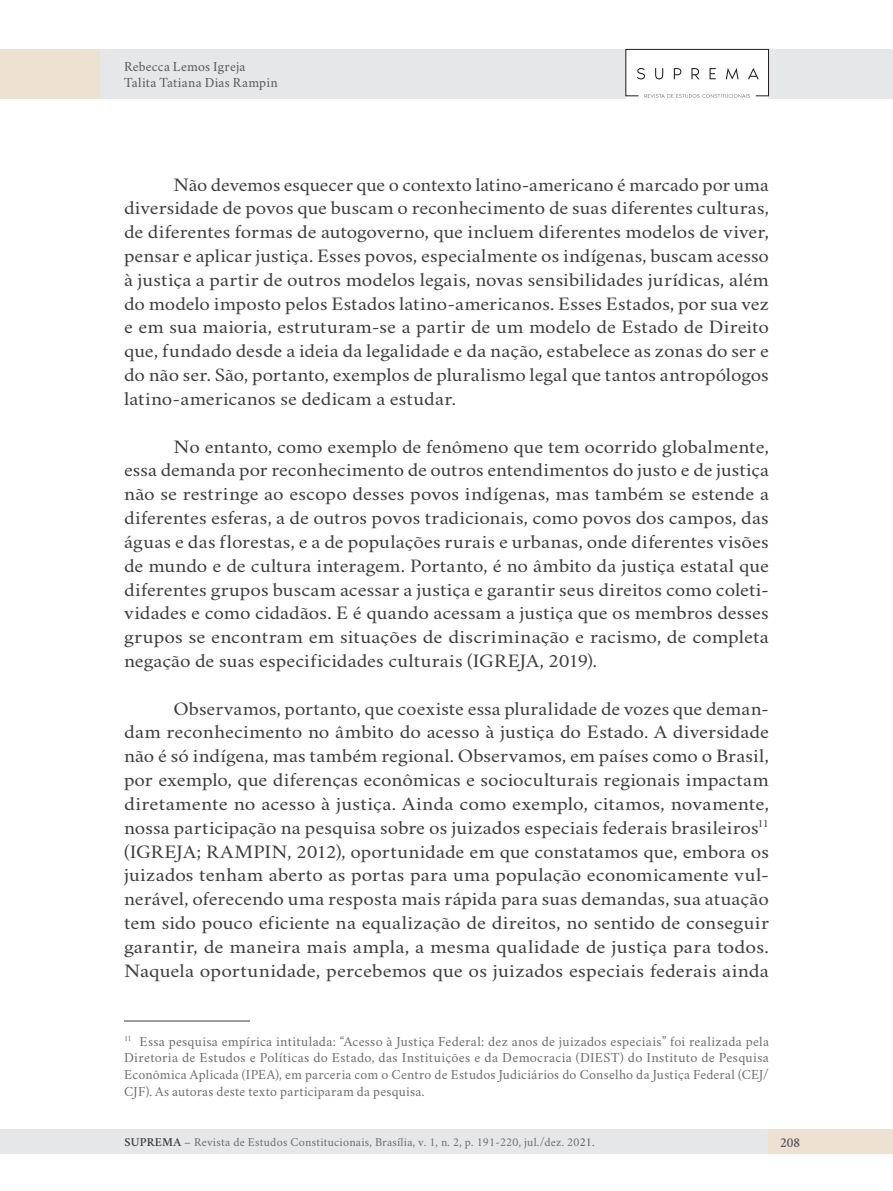
<style>
.page{position:relative;width:893px;height:1191px;background:#fff}
.page>*{position:absolute;margin:0;border:0;box-sizing:border-box;transform-origin:0 0}
.texto_corrido_pt{font:19.25px/23.8px "Crimson";letter-spacing:.005em;color:#3e3e3f;text-align:justify;scale:1.09 1}
.texto_corrido_pt-2{font:19.25px/23.8px "Crimson";letter-spacing:.005em;color:#3e3e3f;text-align:justify;scale:1.07 1}
.texto_corrido_pt-3{font:19.25px/23.8px "Crimson";letter-spacing:.005em;color:#3e3e3f;text-align:justify;scale:1.1 1}
.FOOTNOTE{font:14px/16.6px "Crimson";letter-spacing:.02em;color:#6c6d70;text-align:justify}
.t1{font:14px/15.8px "Crimson";letter-spacing:.02em;color:#57585a}
.t2{font:600 14px "Crimson";color:#57585a}
.t3{font:12.25px "Crimson";letter-spacing:.02em;color:#6c6d70}
.s1{font-weight:600;color:#3e3e3f}
.s2{color:#57585a}
</style>
<div class="page">
<hr style="left:124px;top:1020px;width:126px;height:1px;background:#3e3e3f">
<div style="left:0;top:1129px;width:790px;height:25px;background:#e6e7e9"></div>
<div style="left:0;top:49px;width:892px;height:50px;background:#e6e7e9"></div>
<div style="left:768px;top:1129px;width:124px;height:25px;background:#ede1d1"></div>
<div style="left:0;top:49px;width:99px;height:50px;background:#ede1d1"></div>
<div style="left:626px;top:50px;width:142px;height:49px;background:#fff"></div>
<svg style="left:625px;top:48px;width:144px;height:50px"></svg>
<p class="t1" style="left:124px;top:57px;width:155px">Rebecca Lemos Igreja<br>Talita Tatiana Dias Rampin</p>
<p class="texto_corrido_pt-2" style="left:124px;top:170px;width:604px;text-indent:50px">Não devemos esquecer que o contexto latino-americano é marcado por uma diversidade de povos que buscam o reconhecimento de suas diferentes culturas, de diferentes formas de autogoverno, que incluem diferentes modelos de viver, pensar e aplicar justiça. Esses povos, especialmente os indígenas, buscam acesso à justiça a partir de outros modelos legais, novas sensibilidades jurídicas, além do modelo imposto pelos Estados latino-americanos. Esses Estados, por sua vez e em sua maioria, estruturam-se a partir de um modelo de Estado de Direito que, fundado desde a ideia da legalidade e da nação, estabelece as zonas do ser e do não ser. São, portanto, exemplos de pluralismo legal que tantos antropólogos latino-americanos se dedicam a estudar.</p>
<p class="texto_corrido_pt-3" style="left:124px;top:432px;width:588px;text-indent:50px">No entanto, como exemplo de fenômeno que tem ocorrido globalmente, essa demanda por reconhecimento de outros entendimentos do justo e de justiça não se restringe ao escopo desses povos indígenas, mas também se estende a diferentes esferas, a de outros povos tradicionais, como povos dos campos, das águas e das florestas, e a de populações rurais e urbanas, onde diferentes visões de mundo e de cultura interagem. Portanto, é no âmbito da justiça estatal que diferentes grupos buscam acessar a justiça e garantir seus direitos como coleti&shy;vidades e como cidadãos. E é quando acessam a justiça que os membros desses grupos se encontram em situações de discriminação e racismo, de completa negação de suas especificidades culturais (IGREJA, 2019).</p>
<p class="texto_corrido_pt" style="left:124px;top:694px;width:593px;text-indent:50px">Observamos, portanto, que coexiste essa pluralidade de vozes que deman&shy;dam reconhecimento no âmbito do acesso à justiça do Estado. A diversidade não é só indígena, mas também regional. Observamos, em países como o Brasil, por exemplo, que diferenças econômicas e socioculturais regionais impactam diretamente no acesso à justiça. Ainda como exemplo, citamos, novamente, nossa participação na pesquisa sobre os juizados especiais federais brasileiros<sup>11 </sup>(IGREJA; RAMPIN, 2012), oportunidade em que constatamos que, embora os juizados tenham aberto as portas para uma população economicamente vul&shy;nerável, oferecendo uma resposta mais rápida para suas demandas, sua atuação tem sido pouco eficiente na equalização de direitos, no sentido de conseguir garantir, de maneira mais ampla, a mesma qualidade de justiça para todos.<br>Naquela oportunidade, percebemos que os juizados especiais federais ainda</p>
<p class="FOOTNOTE" style="left:124px;top:1031px;width:646px"><sup>11</sup> Essa pesquisa empírica intitulada: “Acesso à Justiça Federal: dez anos de juizados especiais” foi realizada pela Diretoria de Estudos e Políticas do Estado, das Instituições e da Democracia (DIEST) do Instituto de Pesquisa Econômica Aplicada (IPEA), em parceria com o Centro de Estudos Judiciários do Conselho da Justiça Federal (CEJ/ CJF). As autoras deste texto participaram da pesquisa.</p>
<p class="t3" style="left:125px;top:1132px;width:472px"><span class="s1">SUPREMA</span> – Revista de Estudos Constitucionais, Brasília, v. 1, n. 2, p. 191-220, jul./dez. 20<span class="s2">21.</span></p>
<p class="t2" style="left:780px;top:1132px;width:21px">208</p>
</div>
